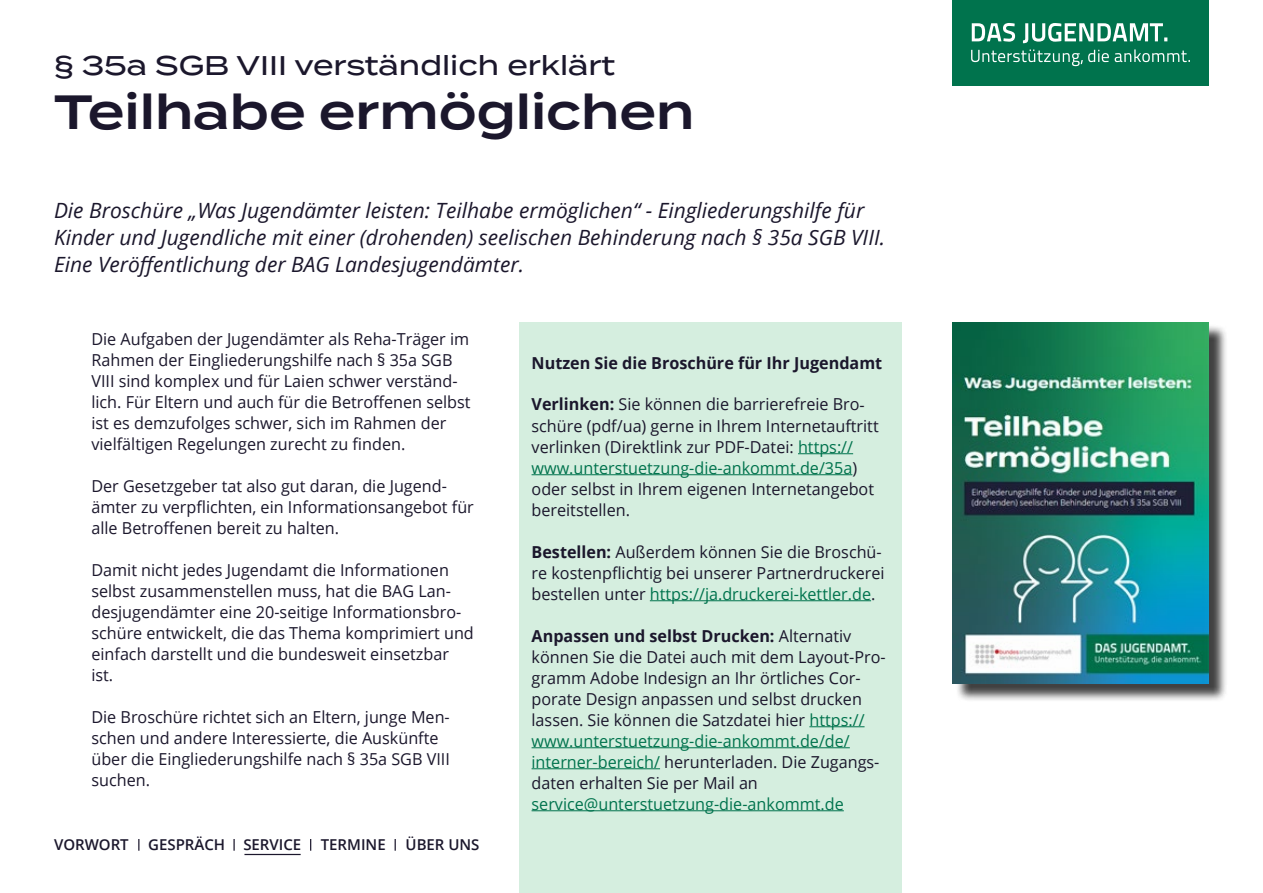
<style>
.page{position:relative;width:1263px;height:893px;background:#fff}
.page>*{position:absolute;margin:0;border:0;box-sizing:border-box;transform-origin:0 0}
.t1{font:600 48px "Termina";color:#1b172c}
.t2{font:500 27px "Termina";color:#1b172c}
.t3{font:italic 21px/27px "Open Sans";color:#1b172c}
.t4{font:16.5px/21px "Open Sans";color:#1b172c}
.t5{font:16.5px "Open Sans";color:#00734d}
.t6{font:700 16.5px "Open Sans";color:#1b172c}
.t7{font:600 15px "Open Sans";color:#1b172c}
.s1{font-weight:700}
.s2{color:#00734d}
</style>
<div class="page">
<div style="left:952px;top:0;width:257px;height:85px;background:#00734d"></div>
<svg style="left:971px;top:23px;width:219px;height:43px"></svg>
<hr style="left:244px;top:854px;width:57px;height:1px;background:#1b172c">
<div style="left:519px;top:322px;width:382px;height:571px;background:#d5eedf"></div>
<hr style="left:798px;top:453px;width:55px;height:1px;background:#00734d">
<hr style="left:531px;top:474px;width:321px;height:1px;background:#00734d">
<hr style="left:650px;top:600px;width:221px;height:1px;background:#00734d">
<hr style="left:809px;top:726px;width:55px;height:1px;background:#00734d">
<hr style="left:531px;top:747px;width:319px;height:1px;background:#00734d">
<hr style="left:531px;top:768px;width:129px;height:1px;background:#00734d">
<hr style="left:531px;top:810px;width:313px;height:1px;background:#00734d">
<svg style="left:138px;top:839px;width:1px;height:12px"></svg>
<svg style="left:233px;top:839px;width:2px;height:12px"></svg>
<svg style="left:310px;top:839px;width:1px;height:12px"></svg>
<svg style="left:395px;top:839px;width:1px;height:12px"></svg>
<div style="left:955px;top:324px;width:272px;height:378px;background:#000;opacity:.75"></div>
<img style="left:952px;top:322px;width:257px;height:361px">
<h2 class="t2" style="left:54px;top:46px;width:563px">§ 35a SGB VIII verständlich erklärt</h2>
<h1 class="t1" style="left:54px;top:76px;width:642px">Teilhabe ermöglichen</h1>
<p class="t3" style="left:54px;top:196px;width:833px">Die Broschüre „Was Jugendämter leisten: Teilhabe ermöglichen“ - Eingliederungshilfe für<br>Kinder und Jugendliche mit einer (drohenden) seelischen Behinderung nach § 35a SGB VIII.<br>Eine Veröffentlichung der BAG Landesjugendämter.</p>
<p class="t4" style="left:91px;top:328px;width:381px">Die Aufgaben der Jugendämter als Reha-Träger im Rahmen der Eingliederungshilfe nach § 35a SGB VIII sind komplex und für Laien schwer verständ&shy;lich. Für Eltern und auch für die Betroffenen selbst ist es demzufolges schwer, sich im Rahmen der vielfältigen Regelungen zurecht zu finden.</p>
<p class="t4" style="left:91px;top:475px;width:384px">Der Gesetzgeber tat also gut daran, die Jugend&shy;ämter zu verpflichten, ein Informationsangebot für alle Betroffenen bereit zu halten.</p>
<p class="t4" style="left:91px;top:559px;width:384px">Damit nicht jedes Jugendamt die Informationen selbst zusammenstellen muss, hat die BAG Lan&shy;desjugendämter eine 20-seitige Informationsbro&shy;schüre entwickelt, die das Thema komprimiert und einfach darstellt und die bundesweit einsetzbar ist.</p>
<p class="t4" style="left:91px;top:706px;width:360px">Die Broschüre richtet sich an Eltern, junge Men&shy;schen und andere Interessierte, die Auskünfte über die Eingliederungshilfe nach § 35a SGB VIII suchen.</p>
<p class="t7" style="left:54px;top:835px;width:76px">VORWORT</p>
<p class="t7" style="left:148px;top:835px;width:155px">GESPRÄCH SERVICE</p>
<p class="t7" style="left:321px;top:835px;width:66px">TERMINE</p>
<p class="t7" style="left:406px;top:835px;width:76px">ÜBER UNS</p>
<p class="t6" style="left:531px;top:351px;width:352px">Nutzen Sie die Broschüre für Ihr Jugendamt</p>
<p class="t4" style="left:531px;top:394px;width:349px"><span class="s1">Verlinken:</span> Sie können die barrierefreie Bro&shy;schüre (pdf/ua) gerne in Ihrem Internetauftritt verlinken (Direktlink zur PDF-Datei: <span class="s2">https:// www.unterstuetzung-die-ankommt.de/35a</span>) oder selbst in Ihrem eigenen Internetangebot bereitstellen.</p>
<p class="t4" style="left:531px;top:541px;width:355px"><span class="s1">Bestellen:</span> Außerdem können Sie die Broschü&shy;re kostenpflichtig bei unserer Partnerdruckerei bestellen unter <span class="s2">https://ja.druckerei-kettler.de</span>.</p>
<p class="t4" style="left:531px;top:625px;width:356px"><span class="s1">Anpassen und selbst Drucken:</span> Alternativ können Sie die Datei auch mit dem Layout-Pro&shy;gramm Adobe Indesign an Ihr örtliches Cor&shy;porate Design anpassen und selbst drucken lassen. Sie können die Satzdatei hier <span class="s2">https:// www.unterstuetzung-die-ankommt.de/de/ interner-bereich/</span> herunterladen. Die Zugangs&shy;daten erhalten Sie per Mail an</p>
<p class="t5" style="left:531px;top:792px;width:314px">service@unterstuetzung-die-ankommt.de</p>
</div>
